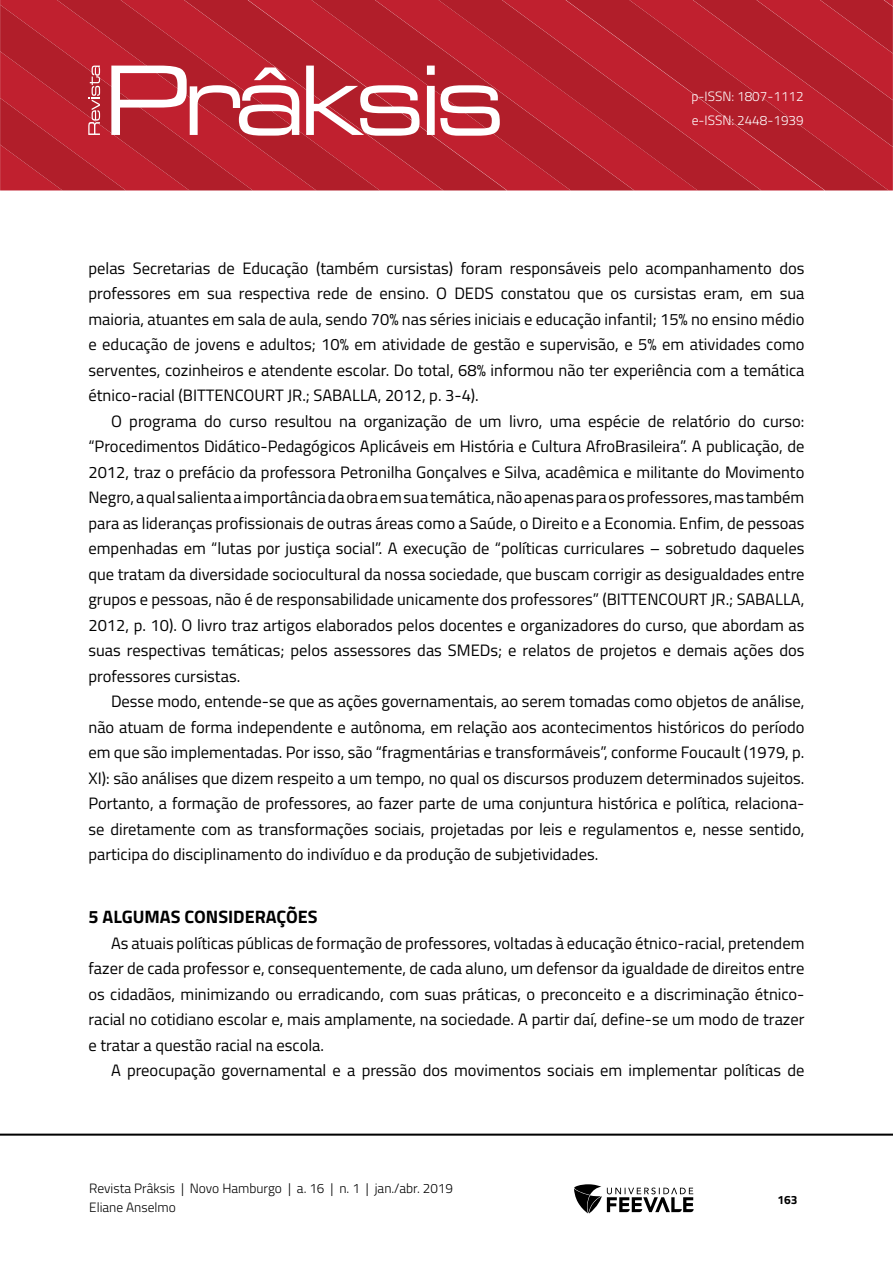
<style>
.page{position:relative;width:893px;height:1263px;background:#fff}
.page>*{position:absolute;margin:0;border:0;box-sizing:border-box;transform-origin:0 0}
.TITILO_1{font:700 18px "Titillium Web";color:#000}
.Corpo_de_texto{font:16.5px/25.5px "Titillium Web";color:#000;text-align:justify}
.t1{font:300 13.5px/19.4px "Titillium Web";color:#000}
.t2{font:300 13.5px/24px "Titillium Web";color:#fff}
.t3{font:700 12px "Titillium Web";color:#000}
</style>
<div class="page">
<svg style="left:0;top:5px;width:56px;height:46px;background:#b7202d"></svg>
<svg style="left:56px;top:0;width:128px;height:51px;background:#b81f2d"></svg>
<svg style="left:184px;top:0;width:127px;height:51px;background:#b8202d"></svg>
<svg style="left:311px;top:0;width:127px;height:51px;background:#b8202d"></svg>
<svg style="left:438px;top:0;width:127px;height:190px;background:#b9202d"></svg>
<svg style="left:565px;top:0;width:324px;height:190px;background:#b8202d"></svg>
<svg style="left:692px;top:0;width:201px;height:147px;background:#b8202d"></svg>
<hr style="left:0;top:1133px;width:893px;height:3px;background:#000">
<svg style="left:574px;top:1184px;width:120px;height:29px"></svg>
<svg style="left:0;top:51px;width:500px;height:139px;background:#c13d48"></svg>
<p class="t2" style="left:691px;top:84px;width:114px">p-ISSN: 1807-1112 e-ISSN: 2448-1939</p>
<p class="Corpo_de_texto" style="left:88px;top:254px;width:718px">pelas Secretarias de Educação (também cursistas) foram responsáveis pelo acompanhamento dos professores em sua respectiva rede de ensino. O DEDS constatou que os cursistas eram, em sua maioria, atuantes em sala de aula, sendo 70% nas séries iniciais e educação infantil; 15% no ensino médio e educação de jovens e adultos; 10% em atividade de gestão e supervisão, e 5% em atividades como serventes, cozinheiros e atendente escolar. Do total, 68% informou não ter experiência com a temática étnico-racial (BITTENCOURT JR.; SABALLA, 2012, p. 3-4).</p>
<p class="Corpo_de_texto" style="left:88px;top:407px;width:718px;text-indent:22px">O programa do curso resultou na organização de um livro, uma espécie de relatório do curso: “Procedimentos Didático-Pedagógicos Aplicáveis em História e Cultura AfroBrasileira”. A publicação, de 2012, traz o prefácio da professora Petronilha Gonçalves e Silva, acadêmica e militante do Movimento Negro, a qual salienta a importância da obra em sua temática, não apenas para os professores, mas também para as lideranças profissionais de outras áreas como a Saúde, o Direito e a Economia. Enfim, de pessoas empenhadas em “lutas por justiça social”. A execução de “políticas curriculares – sobretudo daqueles que tratam da diversidade sociocultural da nossa sociedade, que buscam corrigir as desigualdades entre grupos e pessoas, não é de responsabilidade unicamente dos professores” (BITTENCOURT JR.; SABALLA, 2012, p. 10). O livro traz artigos elaborados pelos docentes e organizadores do curso, que abordam as suas respectivas temáticas; pelos assessores das SMEDs; e relatos de projetos e demais ações dos professores cursistas.</p>
<p class="Corpo_de_texto" style="left:88px;top:688px;width:717px;text-indent:22px">Desse modo, entende-se que as ações governamentais, ao serem tomadas como objetos de análise, não atuam de forma independente e autônoma, em relação aos acontecimentos históricos do período em que são implementadas. Por isso, são “fragmentárias e transformáveis”, conforme Foucault (1979, p.<br>XI): são análises que dizem respeito a um tempo, no qual os discursos produzem determinados sujeitos.<br>Portanto, a formação de professores, ao fazer parte de uma conjuntura histórica e política, relaciona&shy;se diretamente com as transformações sociais, projetadas por leis e regulamentos e, nesse sentido, participa do disciplinamento do indivíduo e da produção de subjetividades.</p>
<p class="TITILO_1" style="left:88px;top:903px;width:231px">5 ALGUMAS CONSIDERAÇÕES</p>
<p class="Corpo_de_texto" style="left:88px;top:929px;width:717px;text-indent:22px">As atuais políticas públicas de formação de professores, voltadas à educação étnico-racial, pretendem fazer de cada professor e, consequentemente, de cada aluno, um defensor da igualdade de direitos entre os cidadãos, minimizando ou erradicando, com suas práticas, o preconceito e a discriminação étnico&shy;racial no cotidiano escolar e, mais amplamente, na sociedade. A partir daí, define-se um modo de trazer e tratar a questão racial na escola.</p>
<p class="Corpo_de_texto" style="left:111px;top:1057px;width:695px">A preocupação governamental e a pressão dos movimentos sociais em implementar políticas de</p>
<p class="t1" style="left:89px;top:1177px;width:365px">Revista Prâksis | Novo Hamburgo | a. 16 | n. 1 | jan./abr. 2019<br>Eliane Anselmo</p>
<p class="t3" style="left:777px;top:1190px;width:22px">163</p>
</div>
